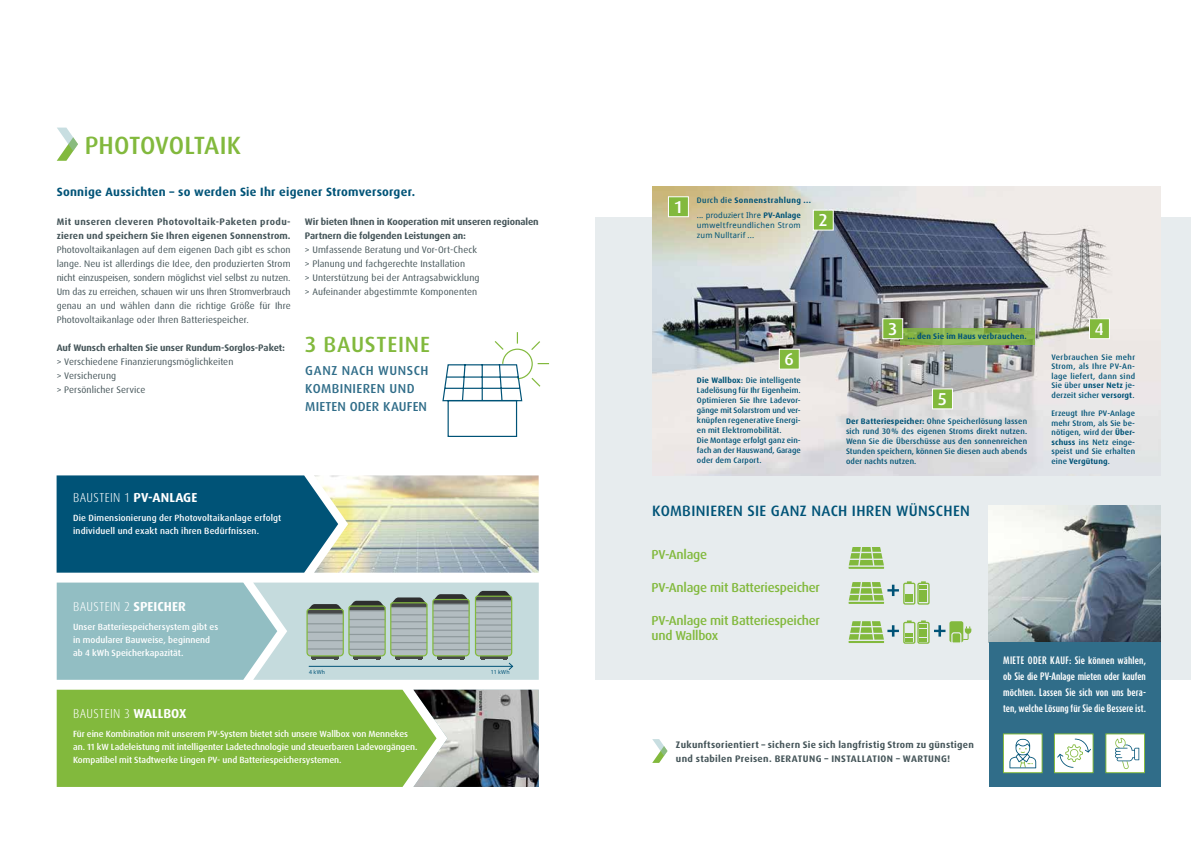
<style>
.page{position:relative;width:1191px;height:842px;background:#fff}
.page>*{position:absolute;margin:0;border:0;box-sizing:border-box;transform-origin:0 0}
.t1{font:500 25px "Dax Pro";letter-spacing:-.01em;color:#82b93d}
.t2{font:500 22px "Dax Pro";letter-spacing:.035em;color:#82b93d}
.t3{font:500 17.3px "Dax Pro";color:#fff}
.t4{font:500 15px "Dax Pro";letter-spacing:.02em;color:#005377}
.t5{font:500 13px/15.6px "Dax Pro";letter-spacing:-.02em;color:#82b93d}
.t6{font:300 condensed 13px "Dax Pro";letter-spacing:.03em;color:#fff}
.t7{font:500 13px/18px "Dax Pro";letter-spacing:.03em;color:#306d89}
.t8{font:700 12px "Dax Pro";letter-spacing:.02em;color:#005377}
.t9{font:9.5px/14px "Dax Pro";letter-spacing:.01em;color:#46565a}
.t10{font:700 9.5px/14px "Dax Pro";letter-spacing:-.01em;color:#46565a}
.t11{font:700 9.5px/14px "Dax Pro";letter-spacing:.03em;color:#46565a}
.t12{font:700 9.5px/14px "Dax Pro";letter-spacing:.01em;color:#46565a}
.t13{font:500 9px/13px "Dax Pro";letter-spacing:-.005em;color:#fff}
.t14{font:700 9px/16px "Dax Compact Pro";color:#fff;text-align:justify}
.t15{font:500 8px/10px "Dax Pro";letter-spacing:.015em;color:#005377;text-align:justify}
.t16{font:8px/10px "Droid Sans";letter-spacing:.03em;color:#005377;text-align:justify}
.t17{font:700 8px "Dax Pro";letter-spacing:.02em;color:#005377}
.t18{font:700 8px "Dax Pro";letter-spacing:.05em;color:#005377}
.t19{font:8px "Droid Sans";color:#fff}
.t20{font:5.5px "Droid Sans";letter-spacing:.05em;color:#005377}
.s1{font-weight:700;font-stretch:normal}
.s2{font-weight:500}
.s3{font-family:"Dax Pro";font-weight:700}
.s4{font-weight:700}
</style>
<div class="page">
<div style="left:595px;top:217px;width:596px;height:463px;background:#e7ecee"></div>
<svg style="left:57px;top:128px;width:21px;height:33px"></svg>
<img style="left:652px;top:187px;width:508px;height:288px">
<svg style="left:899px;top:328px;width:135px;height:17px;background:#88b34f"></svg>
<div style="left:668px;top:196px;width:21px;height:21px;background:#82b93d;border:1px solid #fff"></div>
<div style="left:813px;top:210px;width:20px;height:21px;background:#82b93d;border:1px solid #fff"></div>
<div style="left:1089px;top:318px;width:21px;height:21px;background:#82b93d;border:1px solid #fff"></div>
<div style="left:882px;top:318px;width:21px;height:21px;background:#82b93d;border:1px solid #fff"></div>
<div style="left:779px;top:349px;width:20px;height:21px;background:#82b93d;border:1px solid #fff"></div>
<div style="left:932px;top:388px;width:21px;height:21px;background:#82b93d;border:1px solid #fff"></div>
<svg style="left:442px;top:332px;width:108px;height:105px"></svg>
<div style="left:56px;top:475px;width:258px;height:98px;background:#005377"></div>
<img style="left:314px;top:475px;width:224px;height:98px">
<div style="left:56px;top:690px;width:357px;height:97px;background:#82b93d"></div>
<img style="left:413px;top:690px;width:126px;height:97px">
<svg style="left:56px;top:583px;width:483px;height:97px;background:#a5c2c2"></svg>
<svg style="left:848px;top:547px;width:36px;height:22px"></svg>
<svg style="left:848px;top:581px;width:81px;height:24px"></svg>
<svg style="left:848px;top:620px;width:123px;height:24px"></svg>
<img style="left:989px;top:505px;width:171px;height:137px">
<div style="left:989px;top:642px;width:171px;height:145px;background:#306d89"></div>
<div style="left:1054px;top:734px;width:39px;height:39px;background:#fff"></div>
<svg style="left:1057px;top:739px;width:34px;height:29px"></svg>
<div style="left:1054px;top:733px;width:39px;height:40px;border:1px solid #82b93d"></div>
<div style="left:1105px;top:734px;width:39px;height:39px;background:#fff"></div>
<div style="left:1114px;top:737px;width:11px;height:11px;border:1px solid #fff"></div>
<svg style="left:1114px;top:738px;width:25px;height:31px"></svg>
<div style="left:1105px;top:733px;width:40px;height:40px;border:1px solid #82b93d"></div>
<div style="left:1003px;top:734px;width:39px;height:39px;background:#fff"></div>
<svg style="left:1009px;top:739px;width:27px;height:29px"></svg>
<div style="left:1003px;top:733px;width:39px;height:40px;border:1px solid #82b93d"></div>
<svg style="left:652px;top:739px;width:16px;height:24px"></svg>
<h1 class="t1" style="left:85px;top:129px;width:158px">PHOTOVOLTAIK</h1>
<h3 class="t8" style="left:57px;top:184px;width:360px">Sonnige Aussichten – so werden Sie Ihr eigener Stromversorger.</h3>
<p class="t12" style="left:57px;top:214px;width:235px">Mit unseren cleveren Photovoltaik-Paketen produ&shy;zieren und speichern Sie Ihren eigenen Sonnenstrom.</p>
<p class="t9" style="left:57px;top:242px;width:235px;text-align:justify">Photovoltaikanlagen auf dem eigenen Dach gibt es schon lange. Neu ist allerdings die Idee, den produzierten Strom nicht einzuspeisen, sondern möglichst viel selbst zu nutzen.<br>Um das zu erreichen, schauen wir uns Ihren Stromverbrauch genau an und wählen dann die richtige Größe für Ihre Photovoltaikanlage oder Ihren Batteriespeicher.</p>
<p class="t10" style="left:57px;top:340px;width:230px">Auf Wunsch erhalten Sie unser Rundum-Sorglos-Paket:</p>
<p class="t9" style="left:57px;top:354px;width:178px">&gt; Verschiedene Finanzierungsmöglichkeiten &gt; Versicherung<br>&gt; Persönlicher Service</p>
<p class="t10" style="left:305px;top:214px;width:235px">Wir bieten Ihnen in Kooperation mit unseren regionalen<br>Partnern die folgenden Leistungen an:</p>
<p class="t9" style="left:305px;top:242px;width:176px">&gt; Umfassende Beratung und Vor-Ort-Check &gt; Planung und fachgerechte Installation<br>&gt; Unterstützung bei der Antragsabwicklung &gt; Aufeinander abgestimmte Komponenten</p>
<h2 class="t2" style="left:305px;top:330px;width:126px">3 BAUSTEINE</h2>
<h3 class="t7" style="left:305px;top:362px;width:125px">GANZ NACH WUNSCH<br>KOMBINIEREN UND<br>MIETEN ODER KAUFEN</h3>
<h3 class="t6" style="left:73px;top:489px;width:126px">BAUSTEIN 1 <span class="s1">PV-ANLAGE</span></h3>
<p class="t13" style="left:73px;top:511px;width:210px">Die Dimensionierung der Photovoltaikanlage erfolgt individuell und exakt nach ihren Bedürfnissen.</p>
<h3 class="t6" style="left:73px;top:598px;width:114px">BAUSTEIN 2 <span class="s1">SPEICHER</span></h3>
<p class="t13" style="left:73px;top:620px;width:147px">Unser Batteriespeichersystem gibt es in modularer Bauweise, beginnend ab 4 kWh Speicherkapazität.</p>
<p class="t20" style="left:309px;top:668px;width:18px">4 kWh</p>
<p class="t20" style="left:491px;top:668px;width:20px">11 kWh</p>
<h3 class="t6" style="left:73px;top:705px;width:115px">BAUSTEIN 3 <span class="s1">WALLBOX</span></h3>
<p class="t13" style="left:73px;top:727px;width:346px">Für eine Kombination mit unserem PV-System bietet sich unsere Wallbox von Mennekes an. 11 kW Ladeleistung mit intelligenter Ladetechnologie und steuerbaren Ladevorgängen.<br>Kompatibel mit Stadtwerke Lingen PV- und Batteriespeichersystemen.</p>
<h3 class="t3" style="left:674px;top:196px;width:9px">1</h3>
<p class="t18" style="left:697px;top:195px;width:115px"><span class="s2">Durch die</span> Sonnenstrahlung ...</p>
<p class="t16" style="left:697px;top:209px;width:105px">... produziert Ihre <span class="s3">PV-Anlage </span>umweltfreundlichen Strom zum Nulltarif ...</p>
<h3 class="t3" style="left:819px;top:209px;width:10px">2</h3>
<h3 class="t3" style="left:784px;top:348px;width:11px">6</h3>
<p class="t15" style="left:697px;top:375px;width:105px;text-align:left"><span class="s4">Die Wallbox:</span> Die intelligente<br>Ladelösung für Ihr Eigenheim.<br>Optimieren Sie Ihre Ladevor&shy;gänge mit Solarstrom und ver&shy;knüpfen regenerative Energi&shy;en mit Elektromobilität.<br>Die Montage erfolgt ganz ein&shy;fach an der Hauswand, Garage oder dem Carport.</p>
<h3 class="t3" style="left:888px;top:318px;width:10px">3</h3>
<h3 class="t3" style="left:1094px;top:318px;width:11px">4</h3>
<p class="t17" style="left:908px;top:331px;width:120px">... den Sie im Haus verbrauchen.</p>
<p class="t19" style="left:908px;top:356px;width:4px">.</p>
<p class="t15" style="left:1051px;top:352px;width:85px;line-height:9.6px">Verbrauchen Sie mehr Strom, als Ihre PV-An&shy;lage liefert, dann sind Sie über <span class="s4">unser Netz</span> je&shy;derzeit sicher <span class="s4">versorgt</span>.</p>
<p class="t15" style="left:1051px;top:408px;width:85px;line-height:9.6px">Erzeugt Ihre PV-Anlage mehr Strom, als Sie be&shy;nötigen, wird der <span class="s4">Über&shy;schuss</span> ins Netz einge&shy;speist und Sie erhalten eine <span class="s4">Vergütung</span>.</p>
<h3 class="t3" style="left:938px;top:388px;width:10px">5</h3>
<p class="t15" style="left:846px;top:416px;width:183px"><span class="s4">Der Batteriespeicher:</span> Ohne Speicherlösung lassen sich rund 30% des eigenen Stroms direkt nutzen.<br>Wenn Sie die Überschüsse aus den sonnenreichen Stunden speichern, können Sie diesen auch abends oder nachts nutzen.</p>
<h3 class="t4" style="left:652px;top:501px;width:319px">KOMBINIEREN SIE GANZ NACH IHREN WÜNSCHEN</h3>
<h3 class="t5" style="left:651px;top:547px;width:57px">PV-Anlage</h3>
<h3 class="t5" style="left:651px;top:580px;width:170px">PV-Anlage mit Batteriespeicher</h3>
<h3 class="t5" style="left:651px;top:613px;width:170px">PV-Anlage mit Batteriespeicher und Wallbox</h3>
<p class="t11" style="left:676px;top:738px;width:299px">Zukunftsorientiert – sichern Sie sich langfristig Strom zu günstigen und stabilen Preisen. BERATUNG – INSTALLATION – WARTUNG!</p>
<p class="t14" style="left:1003px;top:652px;width:144px">MIETE ODER KAUF: Sie können wählen, ob Sie die PV-Anlage mieten oder kaufen möchten. Lassen Sie sich von uns bera&shy;ten, welche Lösung für Sie die Bessere ist.</p>
</div>
